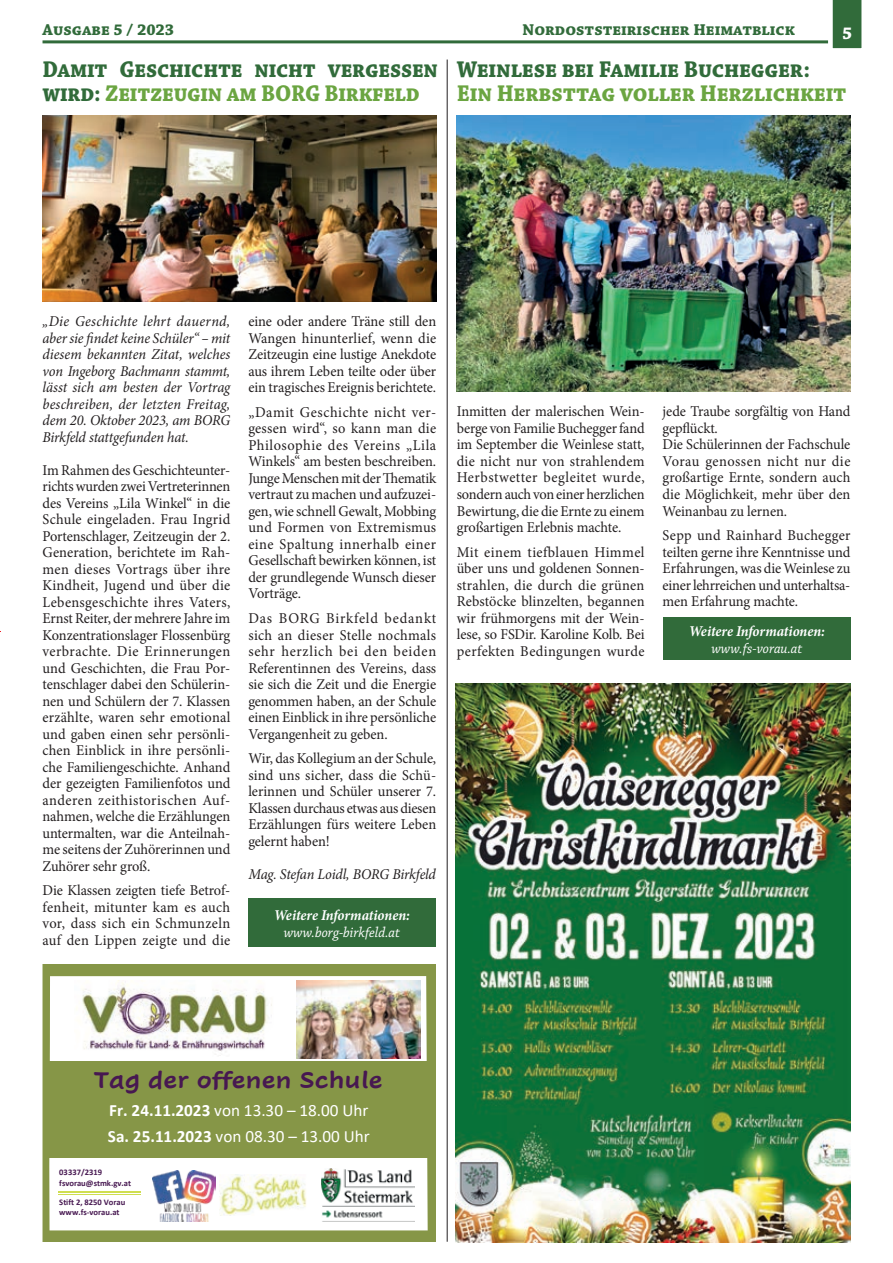
<style>
.page{position:relative;width:893px;height:1263px;background:#fff}
.page>*{position:absolute;margin:0;border:0;box-sizing:border-box;transform-origin:0 0}
.t1{font:700 24px/24px "Chaparral Pro";letter-spacing:-.01em;color:#316b3a;scale:.92 1}
.t2{font:700 24px "Chaparral Pro";letter-spacing:-.01em;color:#6ba541;scale:.94 1}
.t3{font:700 24px "Chaparral Pro";letter-spacing:-.01em;color:#316b3a;scale:.94 1}
.t4{font:700 23.7px "Cavolini";color:#471851}
.t5{font:700 18px "Chaparral Pro";color:#fff}
.t6{font:17.25px/26.2px "Calibri";color:#fff}
.t7{font:700 16.5px "Chaparral Pro";color:#316b3a}
.t8{font:15px/16.5px "Minion Pro";letter-spacing:-.005em;color:#231f20;text-align:justify;scale:.96 1}
.t9{font:italic 15px/16.5px "Minion Pro";letter-spacing:-.01em;color:#231f20;text-align:justify;scale:.96 1}
.t10{font:italic 700 15px "Minion Pro";letter-spacing:-.005em;color:#fff;scale:.95 1}
.t11{font:italic 15px "Chaparral Pro";letter-spacing:-.005em;color:#fff;scale:.95 1}
.t12{font:700 8.55px/10.5px "Calibri";color:#471851}
.s1{color:#6ba541}
.s2{font-weight:700}
</style>
<div class="page">
<hr style="left:43px;top:40px;width:785px;height:3px;background:#316b3a">
<svg style="left:828px;top:0;width:34px;height:49px;background:#53845b"></svg>
<hr style="left:447px;top:60px;width:1px;height:1182px;background:#231f20">
<div style="left:663px;top:618px;width:187px;height:42px;background:#316b3a"></div>
<img style="left:457px;top:116px;width:393px;height:275px">
<svg style="left:43px;top:965px;width:392px;height:277px"></svg>
<div style="left:49px;top:1061px;width:379px;height:96px;background:#869647"></div>
<hr style="left:58px;top:1191px;width:83px;height:2px;background:#cfde50">
<hr style="left:58px;top:1194px;width:83px;height:1px;background:#cfde50">
<img style="left:75px;top:981px;width:199px;height:75px">
<img style="left:296px;top:980px;width:124px;height:78px">
<img style="left:455px;top:683px;width:395px;height:559px">
<div style="left:248px;top:898px;width:187px;height:49px;background:#316b3a"></div>
<img style="left:43px;top:116px;width:393px;height:185px">
<p class="t7" style="left:43px;top:20px;width:133px">Ausgabe 5 / 2023</p>
<p class="t7" style="left:523px;top:20px;width:274px">Nordoststeirischer Heimatblick</p>
<p class="t5" style="left:839px;top:20px;width:14px">55</p>
<h1 class="t1" style="left:43px;top:58px;width:431px">Damit Geschichte nicht vergessen wird: <span class="s1">Zeitzeugin am BORG Birkfeld</span></h1>
<h1 class="t3" style="left:457px;top:55px;width:377px">Weinlese bei Familie Buchegger:</h1>
<h1 class="t2" style="left:457px;top:79px;width:416px">Ein Herbsttag voller Herzlichkeit</h1>
<p class="t9" style="left:43px;top:313px;width:197px">„Die Geschichte lehrt dauernd, aber sie findet keine Schüler“ – mit diesem bekannten Zitat, welches von Ingeborg Bachmann stammt, lässt sich am besten der Vortrag beschreiben, der letzten Freitag, dem 20. Oktober 2023, am BORG Birkfeld stattgefunden hat.</p>
<p class="t8" style="left:43px;top:462px;width:197px">Im Rahmen des Geschichteunter&shy;richts wurden zwei Vertreterinnen des Vereins „Lila Winkel“ in die Schule eingeladen. Frau Ingrid Portenschlager, Zeitzeugin der 2.<br>Generation, berichtete im Rah&shy;men dieses Vortrags über ihre Kindheit, Jugend und über die Lebensgeschichte ihres Vaters, Ernst Reiter, der mehrere Jahre im Konzentrationslager Flossenbürg verbrachte. Die Erinnerungen und Geschichten, die Frau Por&shy;tenschlager dabei den Schülerin&shy;nen und Schülern der 7. Klassen erzählte, waren sehr emotional und gaben einen sehr persönli&shy;chen Einblick in ihre persönli&shy;che Familiengeschichte. Anhand der gezeigten Familienfotos und anderen zeithistorischen Auf&shy;nahmen, welche die Erzählungen untermalten, war die Anteilnah&shy;me seitens der Zuhörerinnen und Zuhörer sehr groß.</p>
<p class="t8" style="left:43px;top:882px;width:197px">Die Klassen zeigten tiefe Betrof&shy;fenheit, mitunter kam es auch vor, dass sich ein Schmunzeln auf den Lippen zeigte und die</p>
<p class="t8" style="left:248px;top:313px;width:197px">eine oder andere Träne still den Wangen hinunterlief, wenn die Zeitzeugin eine lustige Anekdote aus ihrem Leben teilte oder über ein tragisches Ereignis berichtete.</p>
<p class="t8" style="left:248px;top:404px;width:197px">„Damit Geschichte nicht ver&shy;gessen wird“, so kann man die Philosophie des Vereins „Lila Winkels“ am besten beschreiben.<br>Junge Menschen mit der Thematik vertraut zu machen und aufzuzei&shy;gen, wie schnell Gewalt, Mobbing und Formen von Extremismus eine Spaltung innerhalb einer Gesellschaft bewirken können, ist der grundlegende Wunsch dieser Vorträge.</p>
<p class="t8" style="left:248px;top:610px;width:197px">Das BORG Birkfeld bedankt sich an dieser Stelle nochmals sehr herzlich bei den beiden Referentinnen des Vereins, dass sie sich die Zeit und die Energie genommen haben, an der Schule einen Einblick in ihre persönliche Vergangenheit zu geben.</p>
<p class="t8" style="left:248px;top:750px;width:197px">Wir, das Kollegium an der Schule, sind uns sicher, dass die Schü&shy;lerinnen und Schüler unserer 7.<br>Klassen durchaus etwas aus diesen Erzählungen fürs weitere Leben gelernt haben!</p>
<p class="t9" style="left:249px;top:866px;width:197px">Mag. Stefan Loidl, BORG Birkfeld</p>
<p class="t10" style="left:274px;top:904px;width:145px">Weitere Informationen:</p>
<p class="t11" style="left:284px;top:923px;width:124px">www.borg-birkfeld.at</p>
<p class="t8" style="left:457px;top:403px;width:197px">Inmitten der malerischen Wein&shy;berge von Familie Buchegger fand im September die Weinlese statt, die nicht nur von strahlendem Herbstwetter begleitet wurde, sondern auch von einer herzlichen Bewirtung, die die Ernte zu einem großartigen Erlebnis machte.</p>
<p class="t8" style="left:457px;top:544px;width:197px">Mit einem tiefblauen Himmel über uns und goldenen Sonnen&shy;strahlen, die durch die grünen Rebstöcke blinzelten, begannen wir frühmorgens mit der Wein&shy;lese, so FSDir. Karoline Kolb. Bei perfekten Bedingungen wurde</p>
<p class="t8" style="left:663px;top:403px;width:197px;text-align:left">jede Traube sorgfältig von Hand gepflückt.<br>Die Schülerinnen der Fachschule<br>Vorau genossen nicht nur die großartige Ernte, sondern auch die Möglichkeit, mehr über den<br>Weinanbau zu lernen.</p>
<p class="t8" style="left:663px;top:527px;width:197px">Sepp und Rainhard Buchegger teilten gerne ihre Kenntnisse und Erfahrungen, was die Weinlese zu einer lehrreichen und unterhaltsa&shy;men Erfahrung machte.</p>
<p class="t10" style="left:689px;top:621px;width:145px">Weitere Informationen:</p>
<p class="t11" style="left:711px;top:640px;width:97px">www.fs-vorau.at</p>
<h2 class="t4" style="left:95px;top:1064px;width:290px">Tag der offenen Schule</h2>
<p class="t6" style="left:108px;top:1097px;width:263px"><span class="s2">Fr. 24.11.2023</span> von 13.30 – 18.00 Uhr<br><span class="s2">Sa. 25.11.2023</span> von 08.30 – 13.00 Uhr</p>
<p class="t12" style="left:59px;top:1167px;width:73px">03337/2319 fsvorau@stmk.gv.at</p>
<p class="t12" style="left:59px;top:1196px;width:68px">Stift 2, 8250 Vorau www.fs-vorau.at</p>
</div>
